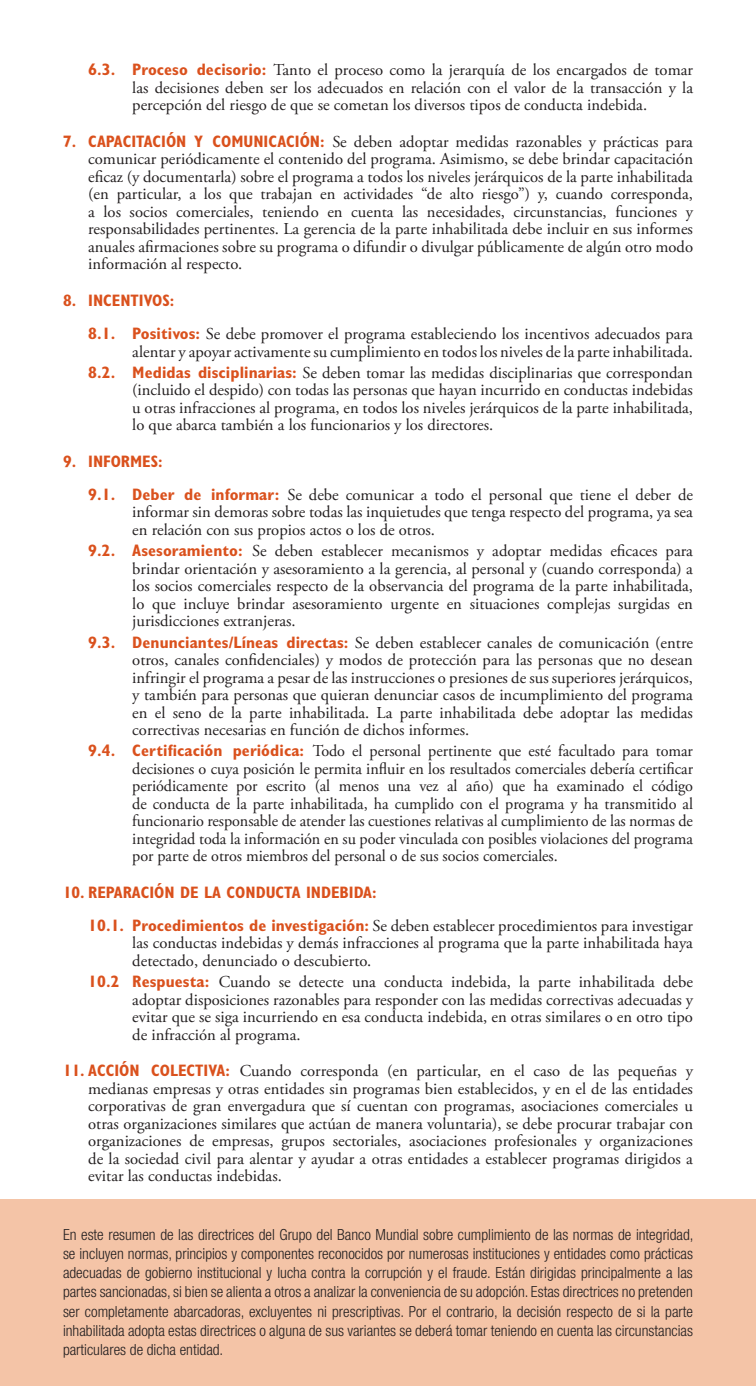
<style>
.page{position:relative;width:756px;height:1386px;background:#fff}
.page>*{position:absolute;margin:0;border:0;box-sizing:border-box;transform-origin:0 0}
.t1{font:16.62px/17.5px "Adobe Garamond Pro";color:#231f20;text-align:justify}
.t2{font:700 condensed 16.62px "Gill Sans";color:#da511d}
.t3{font:300 condensed 15.4px/19.2px "Helvetica Neue";color:#231f20;text-align:justify}
.s1{font-family:"Gill Sans";font-weight:700;font-stretch:condensed;color:#da511d}
</style>
<div class="page">
<div style="left:0;top:1200px;width:756px;height:186px;background:#f4c4a7"></div>
<p class="t1" style="left:132px;top:62px;width:562px;text-indent:-44px"><span class="s1">6.3. Proceso decisorio:</span> Tanto el proceso como la jerarquía de los encargados de tomar las decisiones deben ser los adecuados en relación con el valor de la transacción y la percepción del riesgo de que se cometan los diversos tipos de conducta indebida.</p>
<p class="t1" style="left:88px;top:133px;width:606px;text-indent:-25px"><span class="s1">7.Capacitación y comunicación:</span> Se deben adoptar medidas razonables y prácticas para comunicar periódicamente el contenido del programa. Asimismo, se debe brindar capacitación eficaz (y documentarla) sobre el programa a todos los niveles jerárquicos de la parte inhabilitada (en particular, a los que trabajan en actividades “de alto riesgo”) y, cuando corresponda, a los socios comerciales, teniendo en cuenta las necesidades, circunstancias, funciones y responsabilidades pertinentes. La gerencia de la parte inhabilitada debe incluir en sus informes anuales afirmaciones sobre su programa o difundir o divulgar públicamente de algún otro modo información al respecto.</p>
<p class="t2" style="left:63px;top:290px;width:22px">8.INCENTI</p>
<p class="t2" style="left:144px;top:290px;width:32px">VOS :</p>
<p class="t1" style="left:88px;top:326px;width:606px;text-align:right"><span class="s1">8.1. Positivos:</span> Se debe promover el programa estableciendo los incentivos adecuados para alentar y apoyar activamente su cumplimiento en todos los niveles de la parte inhabilitada.</p>
<p class="t1" style="left:132px;top:364px;width:562px;text-indent:-44px"><span class="s1">8.2. Medidas disciplinarias:</span> Se deben tomar las medidas disciplinarias que correspondan (incluido el despido) con todas las personas que hayan incurrido en conductas indebidas u otras infracciones al programa, en todos los niveles jerárquicos de la parte inhabilitada, lo que abarca también a los funcionarios y los directores.</p>
<p class="t2" style="left:63px;top:451px;width:101px">9.IN FORMES:</p>
<p class="t1" style="left:132px;top:487px;width:562px;text-indent:-44px"><span class="s1">9.1.Deber de informar:</span> Se debe comunicar a todo el personal que tiene el deber de informar sin demoras sobre todas las inquietudes que tenga respecto del programa, ya sea en relación con sus propios actos o los de otros.</p>
<p class="t1" style="left:132px;top:543px;width:562px;text-indent:-44px"><span class="s1">9.2.Asesoramiento:</span> Se deben establecer mecanismos y adoptar medidas eficaces para brindar orientación y asesoramiento a la gerencia, al personal y (cuando corresponda) a los socios comerciales respecto de la observancia del programa de la parte inhabilitada, lo que incluye brindar asesoramiento urgente en situaciones complejas surgidas en jurisdicciones extranjeras.</p>
<p class="t1" style="left:132px;top:634px;width:562px;text-indent:-44px"><span class="s1">9.3.Denunciantes/Líneas directas:</span> Se deben establecer canales de comunicación (entre otros, canales confidenciales) y modos de protección para las personas que no desean infringir el programa a pesar de las instrucciones o presiones de sus superiores jerárquicos, y también para personas que quieran denunciar casos de incumplimiento del programa en el seno de la parte inhabilitada. La parte inhabilitada debe adoptar las medidas correctivas necesarias en función de dichos informes.</p>
<p class="t1" style="left:132px;top:743px;width:562px;text-indent:-44px"><span class="s1">9.4. C ertificación periódica:</span> Todo el personal pertinente que esté facultado para tomar decisiones o cuya posición le permita influir en los resultados comerciales debería certificar periódicamente por escrito (al menos una vez al año) que ha examinado el código de conducta de la parte inhabilitada, ha cumplido con el programa y ha transmitido al funcionario responsable de atender las cuestiones relativas al cumplimiento de las normas de integridad toda la información en su poder vinculada con posibles violaciones del programa por parte de otros miembros del personal o de sus socios comerciales.</p>
<p class="t2" style="left:63px;top:882px;width:61px">10.REPARACIÓN</p>
<p class="t2" style="left:180px;top:882px;width:57px">DE LA CONDUCTA</p>
<p class="t2" style="left:306px;top:882px;width:10px">INDEBIDA</p>
<p class="t2" style="left:372px;top:882px;width:6px">:</p>
<p class="t1" style="left:132px;top:918px;width:562px;text-indent:-44px"><span class="s1">10.1. Procedimientos de investigación:</span> Se deben establecer procedimientos para investigar las conductas indebidas y demás infracciones al programa que la parte inhabilitada haya detectado, denunciado o descubierto.</p>
<p class="t1" style="left:132px;top:974px;width:562px;text-indent:-44px"><span class="s1">10.2 Respuesta:</span> Cuando se detecte una conducta indebida, la parte inhabilitada debe adoptar disposiciones razonables para responder con las medidas correctivas adecuadas y evitar que se siga incurriendo en esa conducta indebida, en otras similares o en otro tipo de infracción al programa.</p>
<p class="t1" style="left:88px;top:1063px;width:606px;text-indent:-25px"><span class="s1">11.Acción colectiva:</span> Cuando corresponda (en particular, en el caso de las pequeñas y medianas empresas y otras entidades sin programas bien establecidos, y en el de las entidades corporativas de gran envergadura que sí cuentan con programas, asociaciones comerciales u otras organizaciones similares que actúan de manera voluntaria), se debe procurar trabajar con organizaciones de empresas, grupos sectoriales, asociaciones profesionales y organizaciones de la sociedad civil para alentar y ayudar a otras entidades a establecer programas dirigidos a evitar las conductas indebidas.</p>
<p class="t3" style="left:63px;top:1224px;width:632px">En este resumen de las directrices del Grupo del Banco Mundial sobre cumplimiento de las normas de integridad, se incluyen normas, principios y componentes reconocidos por numerosas instituciones y entidades como prácticas adecuadas de gobierno institucional y lucha contra la corrupción y el fraude. Están dirigidas principalmente a las partes sancionadas, si bien se alienta a otros a analizar la conveniencia de su adopción. Estas directrices no pretenden ser completamente abarcadoras, excluyentes ni prescriptivas. Por el contrario, la decisión respecto de si la parte inhabilitada adopta estas directrices o alguna de sus variantes se deberá tomar teniendo en cuenta las circunstancias particulares de dicha entidad.</p>
</div>
